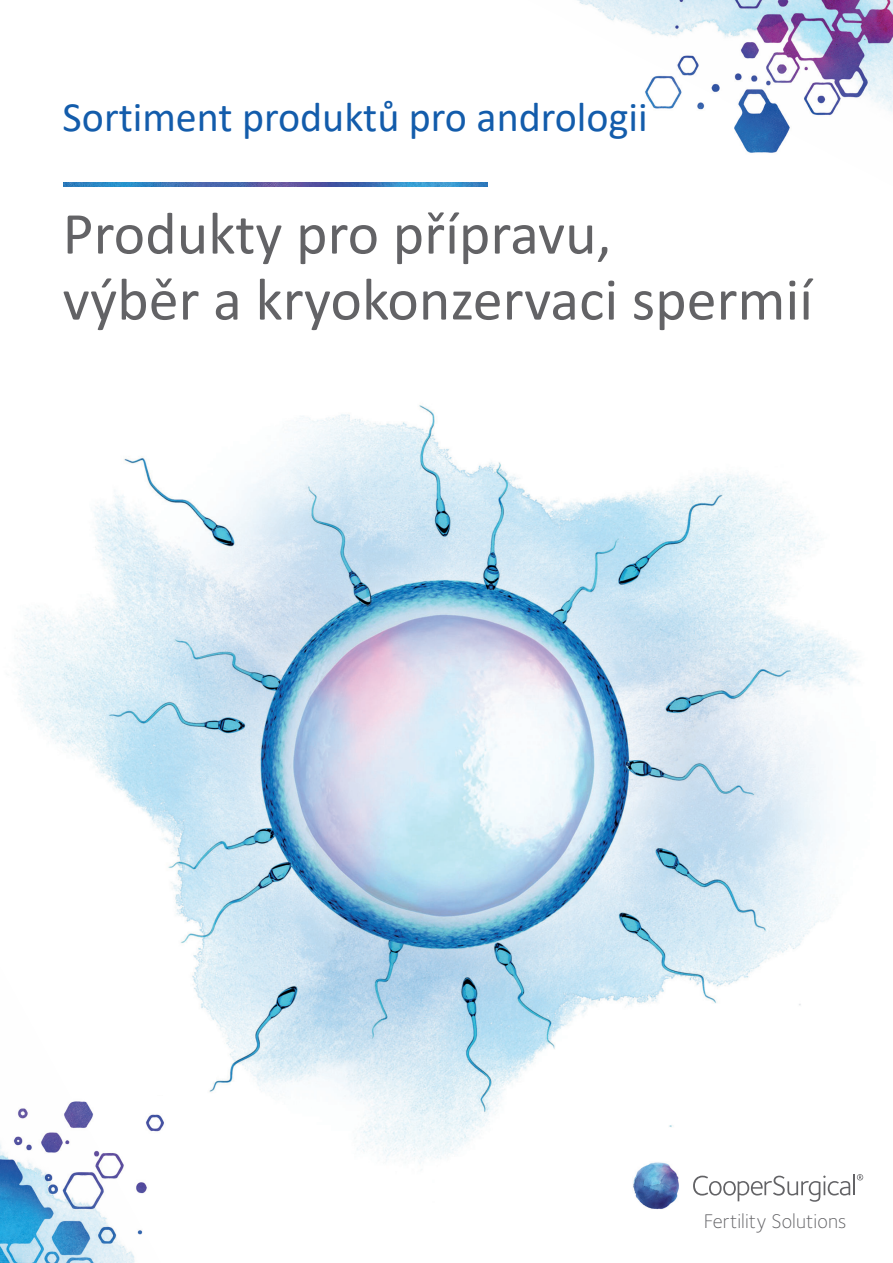
<style>
.page{position:relative;width:893px;height:1263px;background:#fff}
.page>*{position:absolute;margin:0;border:0;box-sizing:border-box;transform-origin:0 0}
.Subtitle{font:60px/66px "Calibri";color:#636366}
.t1{font:42px "Calibri";color:#135cab}
.t2{font:300 20.4px "Foundry Sterling";letter-spacing:.005em;color:#636366}
</style>
<div class="page">
<img style="left:13px;top:405px;width:851px;height:805px">
<img style="left:63px;top:183px;width:371px;height:4px">
<svg style="left:693px;top:1175px;width:157px;height:27px"></svg>
<hr style="left:853px;top:1174px;width:2px;height:21px;background:#636366">
<svg style="left:857px;top:1174px;width:6px;height:6px"></svg>
<img style="left:632px;top:1161px;width:48px;height:48px">
<img style="left:434px;top:0;width:459px;height:187px">
<img style="left:0;top:891px;width:182px;height:372px">
<p class="t1" style="left:63px;top:88px;width:587px">Sortiment produktů pro andrologii</p>
<p class="Subtitle" style="left:63px;top:199px;width:752px">Produkty pro přípravu,<br>výběr a kryokonzervaci spermií</p>
<p class="t2" style="left:704px;top:1210px;width:144px">Fertility Solutions</p>
</div>
